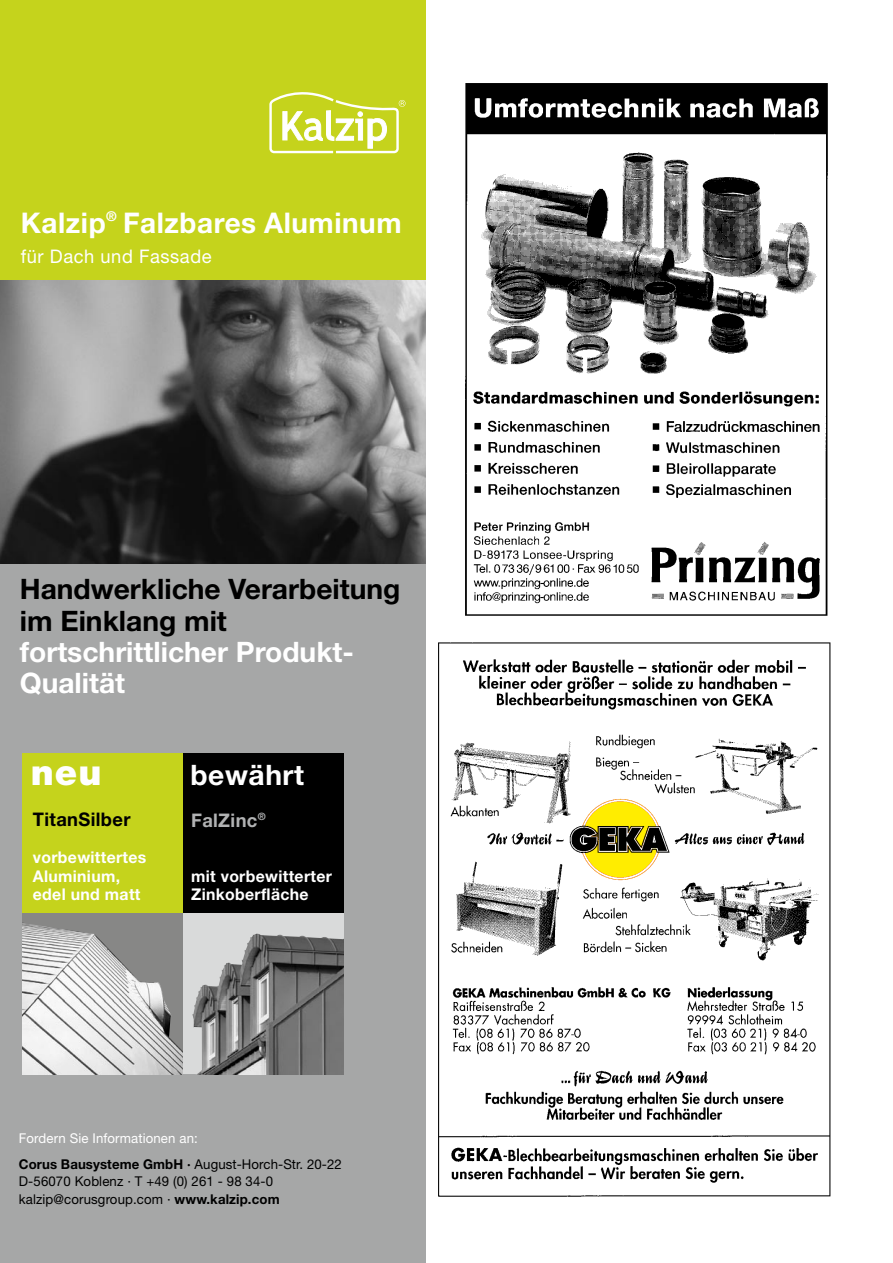
<style>
.page{position:relative;width:893px;height:1263px;background:#fff}
.page>*{position:absolute;margin:0;border:0;box-sizing:border-box;transform-origin:0 0}
.t1{font:900 35.7px "Helvetica Neue";color:#fff}
.t2{font:700 28.5px "Helvetica Neue";letter-spacing:.02em;color:#fff}
.t3{font:700 28.2px/31px "Helvetica Neue";color:#000}
.t4{font:700 28.2px/31px "Helvetica Neue";color:#fff}
.t5{font:700 28.2px "Helvetica Neue";letter-spacing:.02em;color:#fff}
.t6{font:18.75px "Helvetica Neue";letter-spacing:.03em;color:#fff}
.t7{font:700 18.75px "Helvetica Neue";letter-spacing:.02em;color:#000}
.t8{font:700 18.75px "Helvetica Neue";letter-spacing:.02em;color:#b1b2b3}
.t9{font:700 16.2px/18.6px "Helvetica Neue";letter-spacing:.02em;color:#fff}
.t10{font:13.5px/25.7px "Helvetica Neue";letter-spacing:.01em;color:#fff}
.t11{font:13.5px/17.5px "Helvetica Neue";letter-spacing:.01em;color:#000}
.s1{font-weight:700;color:#000}
.s2{color:#000}
.s3{font-weight:700}
</style>
<div class="page">
<img style="left:465px;top:83px;width:363px;height:533px">
<img style="left:438px;top:642px;width:393px;height:555px">
<div style="left:0;top:0;width:425px;height:1263px;background:#a6a7a7"></div>
<div style="left:0;top:0;width:425px;height:281px;background:#c5d31c"></div>
<svg style="left:269px;top:92px;width:137px;height:62px"></svg>
<img style="left:0;top:281px;width:425px;height:282px">
<div style="left:22px;top:753px;width:161px;height:160px;background:#c5d31c"></div>
<div style="left:183px;top:753px;width:161px;height:160px;background:#000"></div>
<div style="left:22px;top:913px;width:161px;height:161px;background:#878786"></div>
<img style="left:22px;top:922px;width:161px;height:152px">
<div style="left:183px;top:913px;width:161px;height:161px;background:#d9dada"></div>
<img style="left:192px;top:933px;width:152px;height:141px">
<h2 class="t2" style="left:21px;top:205px;width:382px">Kalzip<sup>®</sup> Falzbares Aluminum</h2>
<h3 class="t6" style="left:21px;top:245px;width:192px">für Dach und Fassade</h3>
<h3 class="t3" style="left:20px;top:573px;width:382px">Handwerkliche Verarbeitung im Einklang mit</h3>
<h3 class="t4" style="left:20px;top:635px;width:336px">fortschrittlicher Produkt-<br>Qualität</h3>
<h1 class="t1" style="left:31px;top:751px;width:72px">neu</h1>
<h3 class="t7" style="left:33px;top:808px;width:99px">TitanSilber</h3>
<p class="t9" style="left:33px;top:848px;width:115px">vorbewittertes<br>Aluminium, edel und matt</p>
<h3 class="t5" style="left:191px;top:757px;width:115px">bewährt</h3>
<h3 class="t8" style="left:191px;top:808px;width:76px">FalZinc<sup>®</sup></h3>
<p class="t9" style="left:191px;top:866px;width:142px">mit vorbewitterter<br>Zinkoberfläche</p>
<p class="t10" style="left:19px;top:1125px;width:324px">Fordern Sie Informationen an:<br><span class="s1">Corus Bausysteme GmbH ·</span> <span class="s2">August-Horch-Str. 20-22</span></p>
<p class="t11" style="left:19px;top:1172px;width:262px">D-56070 Koblenz · T +49 (0) 261 - 98 34-0 kalzip@corusgroup.com · <span class="s3">www.kalzip.com</span></p>
</div>
